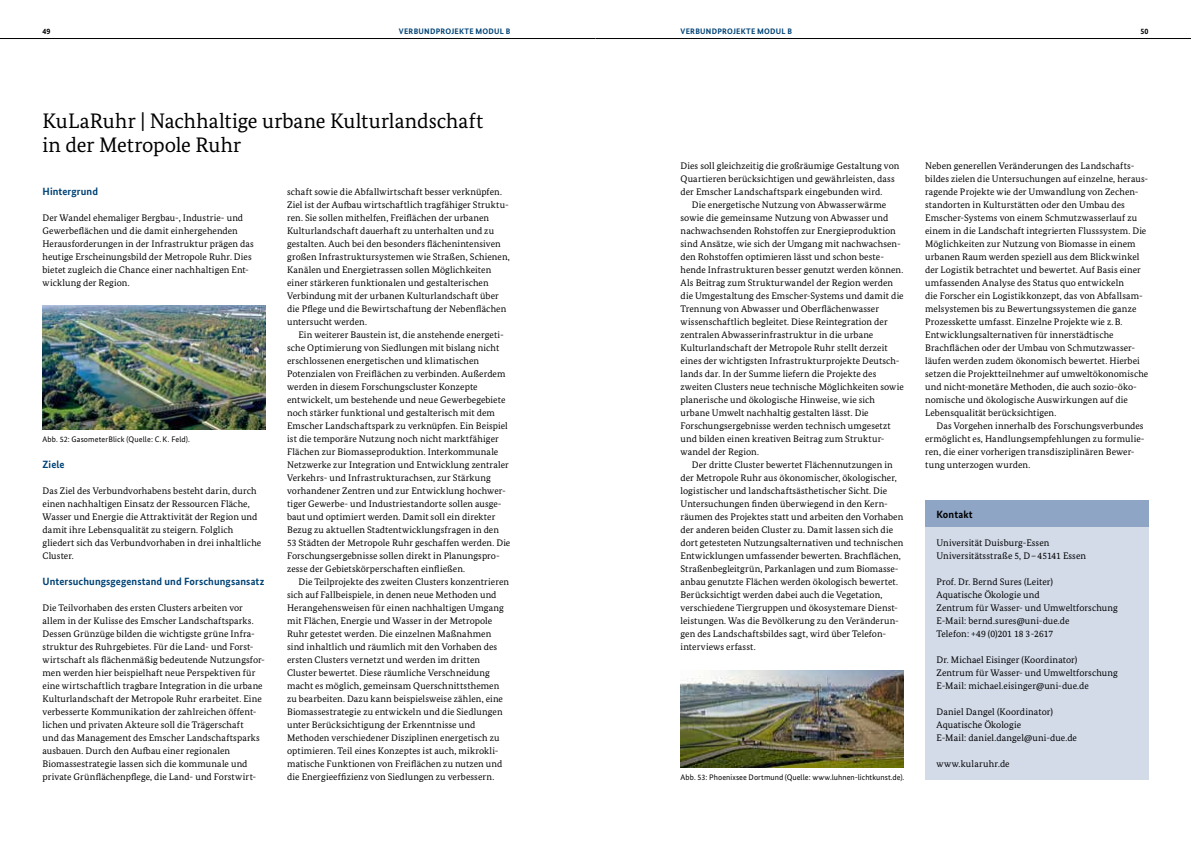
<style>
.page{position:relative;width:1191px;height:842px;background:#fff}
.page>*{position:absolute;margin:0;border:0;box-sizing:border-box;transform-origin:0 0}
.t1{font:21px/24px "Bundes Serif";color:#000}
.t2{font:700 10.5px "Bundes Sans";letter-spacing:.01em;color:#004376}
.t3{font:700 10.5px "Bundes Sans";letter-spacing:.01em;color:#000}
.t4{font:9.5px/13px "Bundes Serif";letter-spacing:.01em;color:#000}
.t5{font:9.5px "Bundes Serif";letter-spacing:.03em;color:#000}
.t6{font:8px "Bundes Sans";letter-spacing:.01em;color:#000}
.t7{font:700 8px "Bundes Sans";letter-spacing:.03em;color:#004376}
.t8{font:700 8px "Bundes Sans";color:#000}
</style>
<div class="page">
<hr style="left:0;top:38px;width:595px;height:1px;background:#000">
<hr style="left:595px;top:38px;width:596px;height:1px;background:#000">
<img style="left:43px;top:305px;width:223px;height:124px">
<img style="left:680px;top:670px;width:224px;height:97px">
<div style="left:925px;top:520px;width:223px;height:260px;background:#d3dbe9"></div>
<div style="left:925px;top:501px;width:223px;height:26px;background:#8fa5c6"></div>
<p class="t8" style="left:43px;top:27px;width:9px">49</p>
<p class="t7" style="left:399px;top:27px;width:21px">Verbund</p>
<p class="t7" style="left:436px;top:27px;width:59px">projekte modul</p>
<p class="t7" style="left:506px;top:27px;width:6px">B</p>
<p class="t7" style="left:680px;top:27px;width:21px">Verbund</p>
<p class="t7" style="left:717px;top:27px;width:59px">projekte modul</p>
<p class="t7" style="left:787px;top:27px;width:6px">B</p>
<p class="t8" style="left:1140px;top:27px;width:9px">50</p>
<h1 class="t1" style="left:43px;top:109px;width:442px">KuLaRuhr | Nachhaltige urbane Kulturlandschaft in der Metropole Ruhr</h1>
<p class="t2" style="left:43px;top:185px;width:57px">Hintergrund</p>
<p class="t4" style="left:43px;top:211px;width:213px">Der Wandel ehemaliger Bergbau-, Industrie- und Gewerbeflächen und die damit einhergehenden Herausforderungen in der Infrastruktur prägen das heutige Erscheinungsbild der Metropole Ruhr. Dies bietet zugleich die Chance einer nachhaltigen Ent&shy;wicklung der Region.</p>
<p class="t6" style="left:43px;top:434px;width:149px">Abb. 52: GasometerBlick (Quelle: C.K. Feld).</p>
<p class="t2" style="left:43px;top:458px;width:24px">Ziele</p>
<p class="t4" style="left:43px;top:484px;width:220px">Das Ziel des Verbundvorhabens besteht darin, durch einen nachhaltigen Einsatz der Ressourcen Fläche, Wasser und Energie die Attraktivität der Region und damit ihre Lebensqualität zu steigern. Folglich gliedert sich das Verbundvorhaben in drei inhaltliche Cluster.</p>
<p class="t2" style="left:43px;top:575px;width:223px">Untersuchungsgegenstand und Forschungsansatz</p>
<p class="t4" style="left:43px;top:601px;width:224px">Die Teilvorhaben des ersten Clusters arbeiten vor allem in der Kulisse des Emscher Landschaftsparks.<br>Dessen Grünzüge bilden die wichtigste grüne Infra&shy;struktur des Ruhrgebietes. Für die Land- und Forst&shy;wirtschaft als flächenmäßig bedeutende Nutzungsfor&shy;men werden hier beispielhaft neue Perspektiven für eine wirtschaftlich tragbare Integration in die urbane Kulturlandschaft der Metropole Ruhr erarbeitet. Eine verbesserte Kommunikation der zahlreichen öffent&shy;lichen und privaten Akteure soll die Trägerschaft<br>und das Management des Emscher Landschaftsparks ausbauen. Durch den Aufbau einer regionalen Biomassestrategie lassen sich die kommunale und private Grünflächenpflege, die Land- und Forstwirt-</p>
<p class="t4" style="left:287px;top:185px;width:224px">schaft sowie die Abfallwirtschaft besser verknüpfen.<br>Ziel ist der Aufbau wirtschaftlich tragfähiger Struktu&shy;ren. Sie sollen mithelfen, Freiflächen der urbanen Kulturlandschaft dauerhaft zu unterhalten und zu gestalten. Auch bei den besonders flächenintensiven großen Infrastruktursystemen wie Straßen, Schienen, Kanälen und Energietrassen sollen Möglichkeiten einer stärkeren funktionalen und gestalterischen Verbindung mit der urbanen Kulturlandschaft über die Pflege und die Bewirtschaftung der Nebenflächen untersucht werden.</p>
<p class="t4" style="left:287px;top:328px;width:225px;text-indent:11px">Ein weiterer Baustein ist, die anstehende energeti&shy;sche Optimierung von Siedlungen mit bislang nicht erschlossenen energetischen und klimatischen Potenzialen von Freiflächen zu verbinden. Außerdem werden in diesem Forschungscluster Konzepte entwickelt, um bestehende und neue Gewerbegebiete noch stärker funktional und gestalterisch mit dem Emscher Landschaftspark zu verknüpfen. Ein Beispiel ist die temporäre Nutzung noch nicht marktfähiger Flächen zur Biomasseproduktion. Interkommunale Netzwerke zur Integration und Entwicklung zentraler Verkehrs- und Infrastrukturachsen, zur Stärkung vorhandener Zentren und zur Entwicklung hochwer&shy;tiger Gewerbe- und Industriestandorte sollen ausge&shy;baut und optimiert werden. Damit soll ein direkter Bezug zu aktuellen Stadtentwicklungsfragen in den 53 Städten der Metropole Ruhr geschaffen werden. Die Forschungsergebnisse sollen direkt in Planungspro&shy;zesse der Gebietskörperschaften einfließen.</p>
<p class="t4" style="left:287px;top:575px;width:223px;text-indent:11px">Die Teilprojekte des zweiten Clusters konzentrieren sich auf Fallbeispiele, in denen neue Methoden und Herangehensweisen für einen nachhaltigen Umgang mit Flächen, Energie und Wasser in der Metropole Ruhr getestet werden. Die einzelnen Maßnahmen sind inhaltlich und räumlich mit den Vorhaben des ersten Clusters vernetzt und werden im dritten Cluster bewertet. Diese räumliche Verschneidung macht es möglich, gemeinsam Querschnittsthemen zu bearbeiten. Dazu kann beispielsweise zählen, eine Biomassestrategie zu entwickeln und die Siedlungen unter Berücksichtigung der Erkenntnisse und Methoden verschiedener Disziplinen energetisch zu optimieren. Teil eines Konzeptes ist auch, mikrokli&shy;matische Funktionen von Freiflächen zu nutzen und die Energieeffizienz von Siedlungen zu verbessern.</p>
<p class="t4" style="left:680px;top:159px;width:220px">Dies soll gleichzeitig die großräumige Gestaltung von<br>Quartieren berücksichtigen und gewährleisten, dass der Emscher Landschaftspark eingebunden wird.</p>
<p class="t4" style="left:680px;top:198px;width:225px;text-indent:11px">Die energetische Nutzung von Abwasserwärme sowie die gemeinsame Nutzung von Abwasser und nachwachsenden Rohstoffen zur Energieproduktion sind Ansätze, wie sich der Umgang mit nachwachsen&shy;den Rohstoffen optimieren lässt und schon beste&shy;hende Infrastrukturen besser genutzt werden können.<br>Als Beitrag zum Strukturwandel der Region werden die Umgestaltung des Emscher-Systems und damit die Trennung von Abwasser und Oberflächenwasser wissenschaftlich begleitet. Diese Reintegration der zentralen Abwasserinfrastruktur in die urbane Kulturlandschaft der Metropole Ruhr stellt derzeit eines der wichtigsten Infrastrukturprojekte Deutsch&shy;lands dar. In der Summe liefern die Projekte des zweiten Clusters neue technische Möglichkeiten sowie planerische und ökologische Hinweise, wie sich urbane Umwelt nachhaltig gestalten lässt. Die Forschungsergebnisse werden technisch umgesetzt und bilden einen kreativen Beitrag zum Struktur&shy;wandel der Region.</p>
<p class="t4" style="left:680px;top:458px;width:224px;text-indent:11px">Der dritte Cluster bewertet Flächennutzungen in der Metropole Ruhr aus ökonomischer, ökologischer, logistischer und landschaftsästhetischer Sicht. Die Untersuchungen finden überwiegend in den Kern&shy;räumen des Projektes statt und arbeiten den Vorhaben der anderen beiden Cluster zu. Damit lassen sich die dort getesteten Nutzungsalternativen und technischen Entwicklungen umfassender bewerten. Brachflächen, Straßenbegleitgrün, Parkanlagen und zum Biomasse&shy;anbau genutzte Flächen werden ökologisch bewertet.<br>Berücksichtigt werden dabei auch die Vegetation, verschiedene Tiergruppen und ökosystemare Dienst&shy;leistungen. Was die Bevölkerung zu den Veränderun&shy;gen des Landschaftsbildes sagt, wird über Telefon&shy;interviews erfasst.</p>
<p class="t6" style="left:680px;top:772px;width:225px">Abb. 53: Phoenixsee Dortmund (Quelle: www.luhnen-lichtkunst.de).</p>
<p class="t4" style="left:925px;top:159px;width:225px">Neben generellen Veränderungen des Landschafts&shy;bildes zielen die Untersuchungen auf einzelne, heraus&shy;ragende Projekte wie der Umwandlung von Zechen&shy;standorten in Kulturstätten oder den Umbau des Emscher-Systems von einem Schmutzwasserlauf zu einem in die Landschaft integrierten Flusssystem. Die Möglichkeiten zur Nutzung von Biomasse in einem urbanen Raum werden speziell aus dem Blickwinkel der Logistik betrachtet und bewertet. Auf Basis einer umfassenden Analyse des Status quo entwickeln<br>die Forscher ein Logistikkonzept, das von Abfallsam&shy;melsystemen bis zu Bewertungssystemen die ganze Prozesskette umfasst. Einzelne Projekte wie z.B.<br>Entwicklungsalternativen für innerstädtische Brachflächen oder der Umbau von Schmutzwasser&shy;läufen werden zudem ökonomisch bewertet. Hierbei setzen die Projektteilnehmer auf umweltökonomische und nicht-monetäre Methoden, die auch sozio-öko&shy;nomische und ökologische Auswirkungen auf die Lebensqualität berücksichtigen.</p>
<p class="t4" style="left:925px;top:419px;width:221px;text-indent:11px">Das Vorgehen innerhalb des Forschungsverbundes ermöglicht es, Handlungsempfehlungen zu formulie&shy;ren, die einer vorherigen transdisziplinären Bewer&shy;tung unterzogen wurden.</p>
<p class="t3" style="left:936px;top:508px;width:38px">Kontakt</p>
<p class="t4" style="left:936px;top:536px;width:151px">Universität Duisburg-Essen<br>Universitätsstraße 5, D–45141 Essen</p>
<p class="t4" style="left:936px;top:575px;width:183px">Prof. Dr. Bernd Sures (Leiter)<br>Aquatische Ökologie und<br>Zentrum für Wasser- und Umweltforschung<br>E-Mail: bernd.sures@uni-due.de<br>Telefon: +49 (0)201 18 3-2617</p>
<p class="t4" style="left:936px;top:653px;width:183px">Dr. Michael Eisinger (Koordinator)<br>Zentrum für Wasser- und Umweltforschung<br>E-Mail: michael.eisinger@uni-due.de</p>
<p class="t4" style="left:936px;top:705px;width:142px">Daniel Dangel (Koordinator)<br>Aquatische Ökologie<br>E-Mail: daniel.dangel@uni-due.de</p>
<p class="t5" style="left:936px;top:758px;width:75px">www.kularuhr.de</p>
</div>
